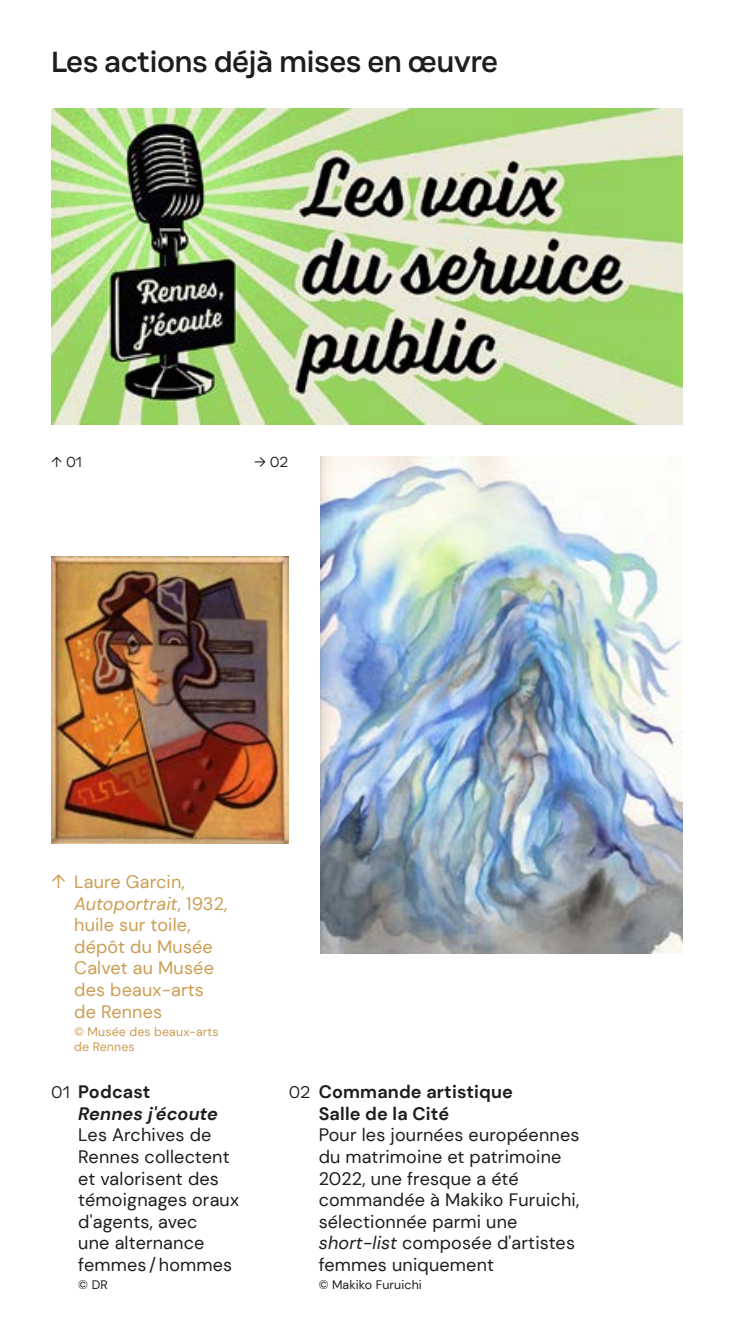
<style>
.page{position:relative;width:734px;height:1340px;background:#fff}
.page>*{position:absolute;margin:0;border:0;box-sizing:border-box;transform-origin:0 0}
.t1{font:500 27px "Condate";color:#1d1d1b}
.t2{font:18px/21.6px "DM Sans";letter-spacing:.01em;color:#1d1d1b}
.t3{font:18px/21.6px "DM Sans";letter-spacing:.01em;color:#cb9d53}
.t4{font:700 18px/21.6px "DM Sans";letter-spacing:.01em;color:#1d1d1b}
.t5{font:italic 700 18px/21.6px "DM Sans";letter-spacing:.01em;color:#1d1d1b}
.t6{font:300 13.5px "Condate";color:#1d1d1b}
.t7{font:12.38px/15.8px "DM Sans";letter-spacing:.01em;color:#cb9d53}
.t8{font:12.38px "DM Sans";letter-spacing:.01em;color:#1d1d1b}
.s1{font-family:"Condate";font-weight:300}
.s2{font-style:italic}
.s3{font-family:"Condate";font-weight:300;font-style:normal;font-size:15.75px}
.s4{font-style:normal}
.s5{font-family:"Condate";font-weight:300;font-size:15.75px}
</style>
<div class="page">
<img style="left:320px;top:456px;width:362px;height:497px">
<img style="left:51px;top:108px;width:631px;height:316px">
<img style="left:51px;top:556px;width:238px;height:287px">
<h1 class="t1" style="left:51px;top:45px;width:448px">Les actions déjà mises en œuvre</h1>
<p class="t6" style="left:51px;top:453px;width:32px">↑ 01</p>
<p class="t6" style="left:254px;top:453px;width:36px">→ 02</p>
<p class="t3" style="left:74px;top:870px;width:155px;text-indent:-23px"><span class="s1">↑</span> Laure Garcin,<br><span class="s2">Autoportrait</span>, 1932, huile sur toile, dépôt du Musée<br>Calvet au Musée des beaux-arts de Rennes</p>
<p class="t7" style="left:74px;top:1023px;width:146px">© Musée des beaux-arts de Rennes</p>
<p class="t5" style="left:78px;top:1080px;width:141px;text-indent:-27px"><span class="s3">01</span> <span class="s4">Podcast<br></span>Rennes j'écoute</p>
<p class="t2" style="left:78px;top:1124px;width:162px">Les Archives de<br>Rennes collectent et valorisent des témoignages oraux d'agents, avec<br>une alternance femmes / hommes</p>
<p class="t8" style="left:78px;top:1276px;width:31px">© DR</p>
<p class="t4" style="left:318px;top:1080px;width:196px;text-indent:-30px"><span class="s5">02</span> Commande artistique<br>Salle de la Cité</p>
<p class="t2" style="left:318px;top:1124px;width:262px">Pour les journées européennes du matrimoine et patrimoine<br>2022, une fresque a été commandée à Makiko Furuichi, sélectionnée parmi une <span class="s2">short-list</span> composée d'artistes femmes uniquement</p>
<p class="t8" style="left:318px;top:1276px;width:105px">© Makiko Furuichi</p>
</div>
